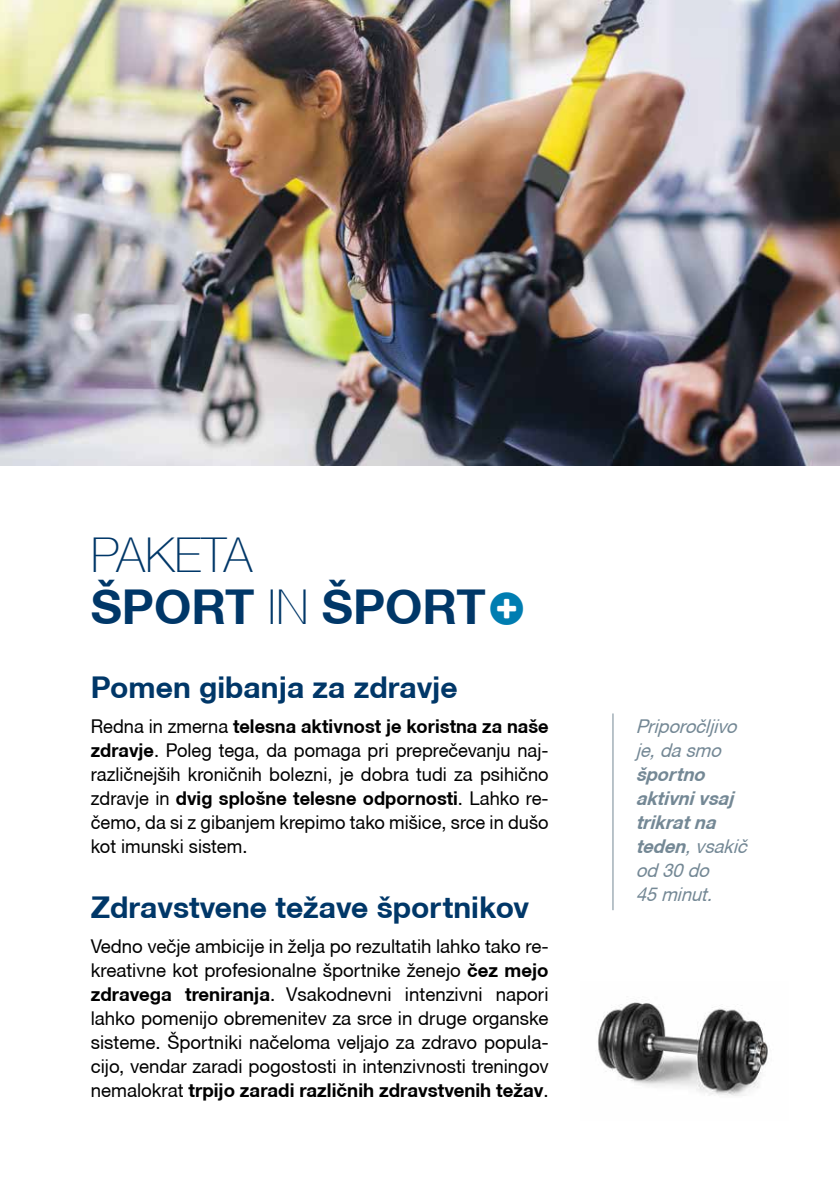
<style>
.page{position:relative;width:840px;height:1191px;background:#fff}
.page>*{position:absolute;margin:0;border:0;box-sizing:border-box;transform-origin:0 0}
.t1{font:700 48px/52px "Helvetica Neue CE";color:#003768}
.t2{font:700 30px "Helvetica Neue CE";color:#003768}
.t3{font:19px/24px "Helvetica Neue CE";color:#000;text-align:justify}
.t4{font:19px/24px "Helvetica Neue CE";color:#000;text-align:justify;scale:.96 1}
.t5{font:italic 700 19px/24px "Helvetica Neue CE";color:#748895;scale:.96 1}
.t6{font:italic 19px/24px "Helvetica Neue CE";color:#748895;scale:.96 1}
.s1{font-weight:100}
.s2{font-weight:700}
.s3{font-weight:400}
</style>
<div class="page">
<img style="left:0;top:0;width:839px;height:465px">
<hr style="left:612px;top:713px;width:1px;height:197px;background:#748895">
<img style="left:598px;top:1002px;width:170px;height:94px">
<h1 class="t1" style="left:91px;top:529px;width:396px"><span class="s1">PAKETA<br></span>ŠPORT <span class="s1">IN</span> ŠPORT</h1>
<h2 class="t2" style="left:91px;top:668px;width:368px">Pomen gibanja za zdravje</h2>
<p class="t4" style="left:91px;top:714px;width:478px">Redna in zmerna <span class="s2">telesna aktivnost je koristna za naše zdravje</span>. Poleg tega, da pomaga pri preprečevanju naj&shy;različnejših kroničnih bolezni, je dobra tudi za psihično zdravje in <span class="s2">dvig splošne telesne odpornosti</span>. Lahko re&shy;čemo, da si z gibanjem krepimo tako mišice, srce in dušo kot imunski sistem.</p>
<h2 class="t2" style="left:91px;top:888px;width:439px">Zdravstvene težave športnikov</h2>
<p class="t3" style="left:91px;top:934px;width:459px">Vedno večje ambicije in želja po rezultatih lahko tako re&shy;kreativne kot profesionalne športnike ženejo <span class="s2">čez mejo zdravega treniranja</span>. Vsakodnevni intenzivni napori lahko pomenijo obremenitev za srce in druge organske sisteme. Športniki načeloma veljajo za zdravo popula&shy;cijo, vendar zaradi pogostosti in intenzivnosti treningov nemalokrat <span class="s2">trpijo zaradi različnih zdravstvenih težav</span>.</p>
<p class="t6" style="left:635px;top:714px;width:113px">Priporočlj ivo je,dasmo</p>
<p class="t5" style="left:635px;top:762px;width:123px">športno aktivnivsaj trikratna teden<span class="s3">,vsakič od30do<br>45minut.</span></p>
</div>
